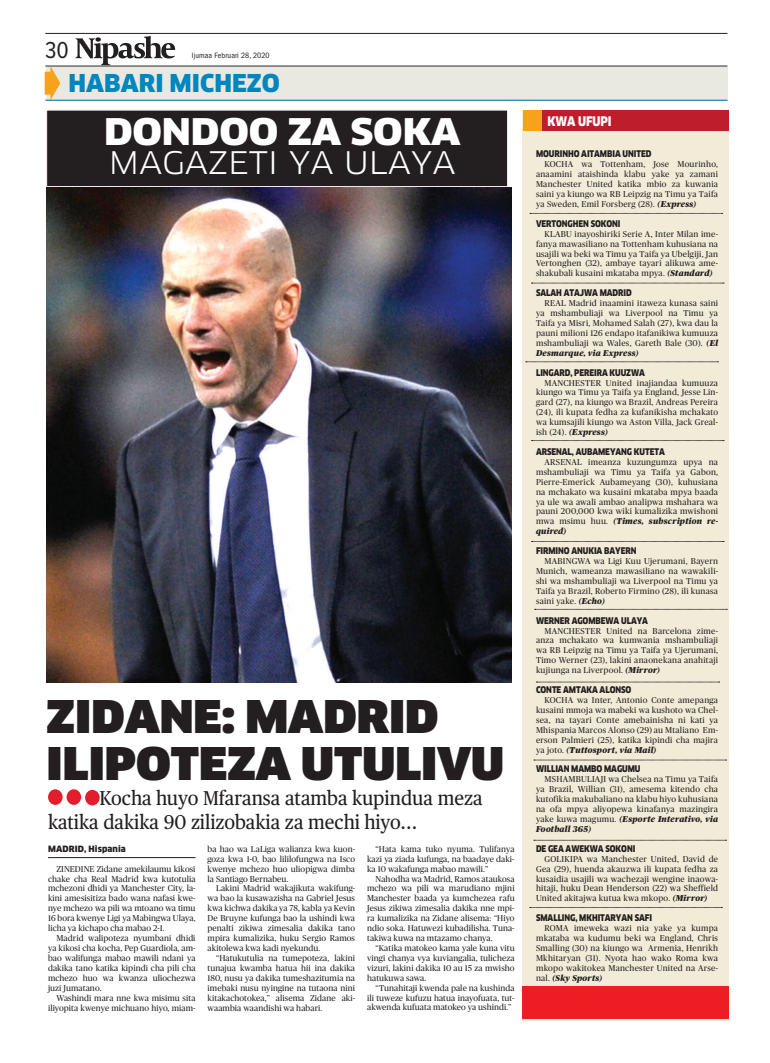
<style>
.page{position:relative;width:770px;height:1063px;background:#fff}
.page>*{position:absolute;margin:0;border:0;box-sizing:border-box;transform-origin:0 0}
.t1{font:900 44px/47px "Clan LF";color:#231f20;scale:1.05 1}
.t2{font:900 35.9px "Clan OSF";letter-spacing:-.005em;color:#fff;scale:1.1 1}
.t3{font:30.4px "Clan OSF";letter-spacing:-.005em;color:#fff;scale:1.1 1}
.t4{font:900 24px "Clan OSF";color:#0086be}
.t5{font:24px "Proxima Nova Cond";color:#231f20}
.t6{font:20px/24px "Publico Text";color:#231f20;scale:.93 1}
.t7{font:900 12.9px "Clan OSF";letter-spacing:-.01em;color:#fff;scale:.86 1}
.t8{font:900 9px "Clan OSF";letter-spacing:-.01em;color:#231f20;scale:.86 1}
.t9{font:8.5px/9.9px "Publico";letter-spacing:.015em;color:#231f20;text-align:justify}
.t10{font:900 8.5px "Clan";letter-spacing:.01em;color:#231f20}
.t11{font:condensed 8px "Franklin Gothic";letter-spacing:.01em;color:#231f20}
.s1{font-weight:900;font-style:italic}
</style>
<div class="page">
<hr style="left:45px;top:33px;width:682px;height:1px;background:#231f20">
<hr style="left:45px;top:66px;width:682px;height:1px;background:#231f20">
<div style="left:46px;top:67px;width:681px;height:33px;background:#e9e9e1"></div>
<hr style="left:45px;top:100px;width:682px;height:1px;background:#00689e">
<svg style="left:76px;top:36px;width:99px;height:29px"></svg>
<svg style="left:45px;top:66px;width:15px;height:34px"></svg>
<div style="left:48px;top:789px;width:15px;height:16px;background:#e41d2c;border-radius:50%"></div>
<div style="left:67px;top:789px;width:14px;height:16px;background:#e41d2c;border-radius:50%"></div>
<div style="left:85px;top:790px;width:15px;height:15px;background:#e41d2c;border-radius:50%"></div>
<div style="left:522px;top:111px;width:207px;height:910px;background:#f1ebd8"></div>
<div style="left:525px;top:111px;width:204px;height:20px;background:#be1d2c"></div>
<div style="left:522px;top:111px;width:19px;height:20px;background:#f6a31a"></div>
<div style="left:47px;top:110px;width:460px;height:77px;background:#231f20"></div>
<div style="left:46px;top:110px;width:462px;height:77px;border:1px solid #f3e5eb"></div>
<hr style="left:48px;top:857px;width:147px;height:1px;background:#231f20">
<svg style="left:530px;top:213px;width:192px;height:1px"></svg>
<svg style="left:531px;top:283px;width:193px;height:1px"></svg>
<svg style="left:526px;top:362px;width:192px;height:1px"></svg>
<svg style="left:531px;top:440px;width:193px;height:1px"></svg>
<svg style="left:531px;top:541px;width:193px;height:1px"></svg>
<svg style="left:534px;top:609px;width:193px;height:1px"></svg>
<svg style="left:536px;top:682px;width:183px;height:1px"></svg>
<svg style="left:534px;top:840px;width:192px;height:1px"></svg>
<svg style="left:534px;top:760px;width:192px;height:1px"></svg>
<svg style="left:529px;top:907px;width:193px;height:1px"></svg>
<img style="left:47px;top:187px;width:465px;height:495px">
<div style="left:522px;top:987px;width:206px;height:32px;background:#ee1d23"></div>
<h3 class="t5" style="left:45px;top:39px;width:25px">30</h3>
<p class="t11" style="left:192px;top:51px;width:79px">Ijumaa Februari 28, 2020</p>
<h3 class="t4" style="left:68px;top:70px;width:213px">HABARI MICHEZO</h3>
<h2 class="t2" style="left:104px;top:112px;width:325px">DONDOO ZA SOKA</h2>
<h3 class="t3" style="left:109px;top:146px;width:317px">MAGAZETI YA ULAYA</h3>
<h1 class="t1" style="left:47px;top:693px;width:437px">ZIDANE: MADRID<br>ILIPOTEZA UTULIVU</h1>
<h3 class="t6" style="left:48px;top:786px;width:469px;text-indent:52px">Kocha huyo Mfaransa atamba kupindua meza katika dakika 90 zilizobakia za mechi hiyo...</h3>
<p class="t10" style="left:48px;top:844px;width:79px">MADRID, Hispania</p>
<p class="t9" style="left:48px;top:864px;width:149px;text-indent:8px">ZINEDINE Zidane amekilaumu kikosi chake cha Real Madrid kwa kutotulia mchezoni dhidi ya Manchester City, la&shy;kini amesisitiza bado wana nafasi kwe&shy;nye mchezo wa pili wa mtoano wa timu 16 bora kwenye Ligi ya Mabingwa Ulaya, licha ya kichapo cha mabao 2-1.</p>
<p class="t9" style="left:48px;top:933px;width:149px;text-indent:8px">Madrid walipoteza nyumbani dhidi ya kikosi cha kocha, Pep Guardiola, am&shy;bao walifunga mabao mawili ndani ya dakika tano katika kipindi cha pili cha mchezo huo wa kwanza uliochezwa juzi Jumatano.</p>
<p class="t9" style="left:48px;top:993px;width:149px;text-align:right">Washindi mara nne kwa misimu sita iliyopita kwenye michuano hiyo, miam-</p>
<p class="t9" style="left:207px;top:844px;width:149px">ba hao wa LaLiga walianza kwa kuon&shy;goza kwa 1-0, bao lililofungwa na Isco kwenye mchezo huo uliopigwa dimba la Santiago Bernabeu.</p>
<p class="t9" style="left:207px;top:884px;width:149px;text-indent:8px">Lakini Madrid wakajikuta wakifung&shy;wa bao la kusawazisha na Gabriel Jesus kwa kichwa dakika ya 78, kabla ya Kevin De Bruyne kufunga bao la ushindi kwa penalti zikiwa zimesalia dakika tano mpira kumalizika, huku Sergio Ramos akitolewa kwa kadi nyekundu.</p>
<p class="t9" style="left:207px;top:953px;width:149px;text-indent:8px">“Hatukutulia na tumepoteza, lakini tunajua kwamba hatua hii ina dakika 180, nusu ya dakika tumeshazitumia na imebaki nusu nyingine na tutaona nini kitakachotokea,” alisema Zidane aki&shy;waambia waandishi wa habari.</p>
<p class="t9" style="left:367px;top:844px;width:149px;text-indent:8px">“Hata kama tuko nyuma. Tulifanya kazi ya ziada kufunga, na baadaye daki&shy;ka 10 wakafunga mabao mawili.”</p>
<p class="t9" style="left:367px;top:874px;width:149px;text-indent:8px">Nahodha wa Madrid, Ramos ataukosa mchezo wa pili wa marudiano mjini Manchester baada ya kumchezea rafu Jesus zikiwa zimesalia dakika nne mpi&shy;ra kumalizika na Zidane alisema: “Hiyo ndio soka. Hatuwezi kubadilisha. Tuna&shy;takiwa kuwa na mtazamo chanya.</p>
<p class="t9" style="left:367px;top:943px;width:149px;text-indent:8px">“Katika matokeo kama yale kuna vitu vingi chanya vya kuviangalia, tulicheza vizuri, lakini dakika 10 au 15 za mwisho hatukuwa sawa.</p>
<p class="t9" style="left:367px;top:983px;width:149px;text-indent:8px">“Tunahitaji kwenda pale na kushinda ili tuweze kufuzu hatua inayofuata, tut&shy;akwenda kufuata matokeo ya ushindi.”</p>
<h3 class="t7" style="left:547px;top:114px;width:74px">KWA UFUPI</h3>
<p class="t8" style="left:536px;top:149px;width:75px">MOURINHO AITAMBIA</p>
<p class="t8" style="left:622px;top:149px;width:35px">UNITED</p>
<p class="t9" style="left:536px;top:159px;width:184px;text-indent:8px">KOCHA wa Tottenham, Jose Mourinho, anaamini ataishinda klabu yake ya zamani Manchester United katika mbio za kuwania saini ya kiungo wa RB Leipzig na Timu ya Taifa ya Sweden, Emil Forsberg (28). <span class="s1">(Express)</span></p>
<p class="t8" style="left:536px;top:218px;width:99px">VERTONGHEN SOKONI</p>
<p class="t9" style="left:536px;top:229px;width:184px;text-indent:8px">KLABU inayoshiriki Serie A, Inter Milan ime&shy;fanya mawasiliano na Tottenham kuhusiana na usajili wa beki wa Timu ya Taifa ya Ubelgiji, Jan Vertonghen (32), ambaye tayari alikuwa ame&shy;shakubali kusaini mkataba mpya. <span class="s1">(Standard)</span></p>
<p class="t8" style="left:536px;top:288px;width:113px">SALAH ATAJWA MADRI D</p>
<p class="t9" style="left:536px;top:298px;width:184px;text-indent:8px">REAL Madrid inaamini itaweza kunasa saini ya mshambuliaji wa Liverpool na Timu ya Taifa ya Misri, Mohamed Salah (27), kwa dau la pauni milioni 126 endapo itafanikiwa kumuuza mshambuliaji wa Wales, Gareth Bale (30). <span class="s1">(El Desmarque, via Express)</span></p>
<p class="t8" style="left:536px;top:367px;width:57px">LINGARD, PEREIRA</p>
<p class="t8" style="left:609px;top:367px;width:43px">KUUZWA</p>
<p class="t9" style="left:536px;top:378px;width:184px;text-indent:8px">MANCHESTER United inajiandaa kumuuza kiungo wa Timu ya Taifa ya England, Jesse Lin&shy;gard (27), na kiungo wa Brazil, Andreas Pereira (24), ili kupata fedha za kufanikisha mchakato wa kumsajili kiungo wa Aston Villa, Jack Greal&shy;ish (24). <span class="s1">(Express)</span></p>
<p class="t8" style="left:536px;top:447px;width:67px">ARSENAL, AUBAME</p>
<p class="t8" style="left:610px;top:447px;width:65px">YANG KUTETA</p>
<p class="t9" style="left:536px;top:457px;width:184px;text-indent:8px">ARSENAL imeanza kuzungumza upya na mshambuliaji wa Timu ya Taifa ya Gabon, Pierre-Emerick Aubameyang (30), kuhusiana na mchakato wa kusaini mkataba mpya baada ya ule wa awali ambao analipwa mshahara wa pauni 200,000 kwa wiki kumalizika mwishoni mwa msimu huu. <span class="s1">(Times, subscription re&shy;quired)</span></p>
<p class="t8" style="left:536px;top:546px;width:12px">FIRMI</p>
<p class="t8" style="left:558px;top:546px;width:93px">NO ANUKIA BAYERN</p>
<p class="t9" style="left:536px;top:556px;width:184px;text-indent:8px">MABINGWA wa Ligi Kuu Ujerumani, Bayern Munich, wameanza mawasiliano na wawakili&shy;shi wa mshambuliaji wa Liverpool na Timu ya Taifa ya Brazil, Roberto Firmino (28), ili kunasa saini yake. <span class="s1">(Echo)</span></p>
<p class="t8" style="left:536px;top:615px;width:62px">WERNER AGOMBE</p>
<p class="t8" style="left:605px;top:615px;width:51px">WA ULAYA</p>
<p class="t9" style="left:536px;top:626px;width:184px;text-indent:8px">MANCHESTER United na Barcelona zime&shy;anza mchakato wa kumwania mshambuliaji wa RB Leipzig na Timu ya Taifa ya Ujerumani, Timo Werner (23), lakini anaonekana anahitaji kujiunga na Liverpool. <span class="s1">(Mirror)</span></p>
<p class="t8" style="left:536px;top:685px;width:112px">CONTE AMTAKA ALONSO</p>
<p class="t9" style="left:536px;top:695px;width:184px;text-indent:8px">KOCHA wa Inter, Antonio Conte amepanga kusaini mmoja wa mabeki wa kushoto wa Chel&shy;sea, na tayari Conte amebainisha ni kati ya Mhispania Marcos Alonso (29) au Mtaliano Em&shy;erson Palmieri (25), katika kipindi cha majira ya joto. <span class="s1">(Tuttosport, via Mail)</span></p>
<p class="t8" style="left:536px;top:764px;width:49px">WILLIAN MAMBO</p>
<p class="t8" style="left:604px;top:764px;width:44px">MAGUMU</p>
<p class="t9" style="left:536px;top:774px;width:184px;text-indent:8px">MSHAMBULIAJI wa Chelsea na Timu ya Taifa ya Brazil, Willian (31), amesema kitendo cha kutofikia makubaliano na klabu hiyo kuhusiana na ofa mpya aliyopewa kinafanya mazingira yake kuwa magumu. <span class="s1">(Esporte Interativo, via Football 365)</span></p>
<p class="t8" style="left:536px;top:843px;width:116px">DE GEA AWEKWA SOKONI</p>
<p class="t9" style="left:536px;top:854px;width:184px;text-indent:8px">GOLIKIPA wa Manchester United, David de Gea (29), huenda akauzwa ili kupata fedha za kusaidia usajili wa wachezaji wengine inaowa&shy;hitaji, huku Dean Henderson (22) wa Sheffield United akitajwa kutua kwa mkopo. <span class="s1">(Mirror)</span></p>
<p class="t8" style="left:536px;top:913px;width:135px">SMALLING, MKHITARYAN SAFI</p>
<p class="t9" style="left:536px;top:923px;width:184px;text-indent:8px">ROMA imeweka wazi nia yake ya kumpa mkataba wa kudumu beki wa England, Chris Smalling (30) na kiungo wa Armenia, Henrikh Mkhitaryan (31). Nyota hao wako Roma kwa mkopo wakitokea Manchester United na Arse&shy;nal. <span class="s1">(Sky Sports)</span></p>
</div>
